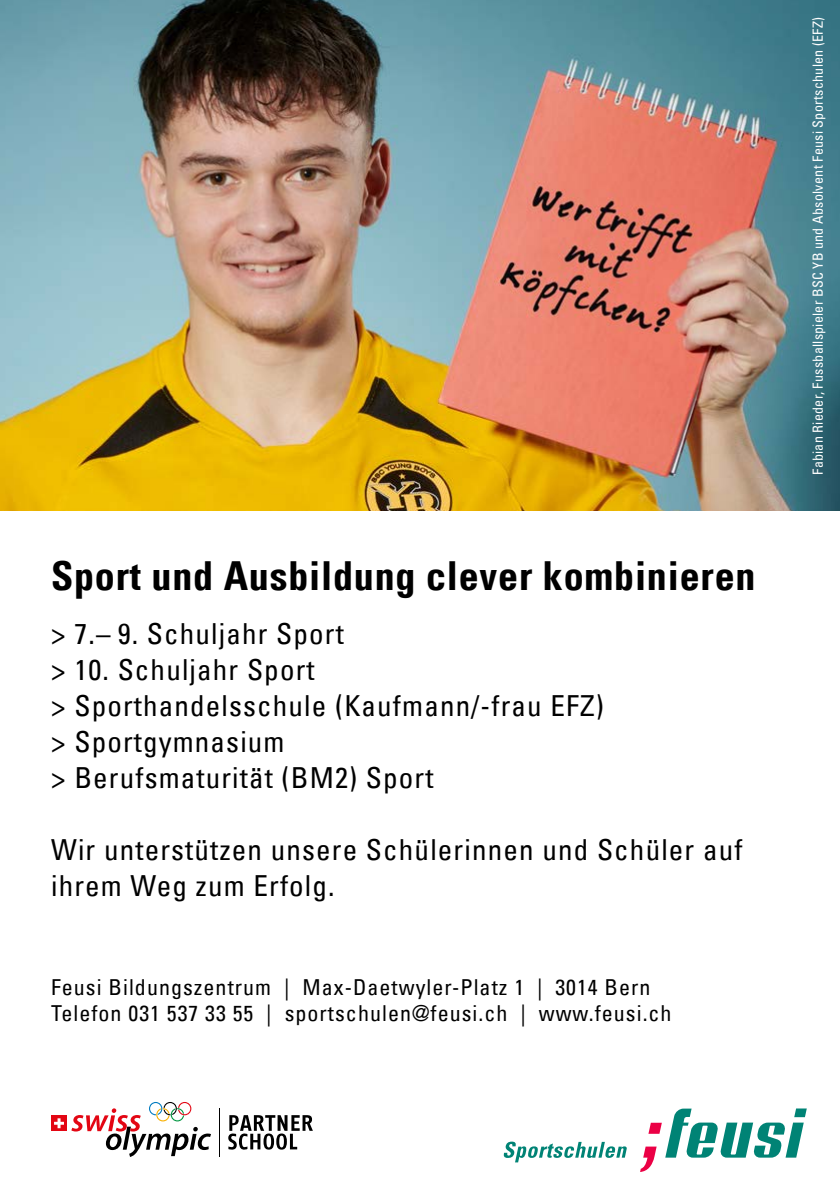
<style>
.page{position:relative;width:840px;height:1191px;background:#fff}
.page>*{position:absolute;margin:0;border:0;box-sizing:border-box;transform-origin:0 0}
.t1{font:700 condensed 40px "Univers LT";letter-spacing:.02em;color:#000}
.t2{font:condensed 29px/36px "Univers LT";letter-spacing:.04em;color:#000}
.t3{font:condensed 22px/26.4px "Univers LT";letter-spacing:.045em;color:#000}
.t4{font:condensed 14px "Univers LT";letter-spacing:.02em;color:#fff}
</style>
<div class="page">
<svg style="left:503px;top:1141px;width:123px;height:21px"></svg>
<svg style="left:640px;top:1108px;width:166px;height:64px"></svg>
<svg style="left:71px;top:1102px;width:140px;height:55px"></svg>
<div style="left:51px;top:1115px;width:16px;height:16px;background:#e30613"></div>
<svg style="left:54px;top:1118px;width:10px;height:10px"></svg>
<svg style="left:228px;top:1115px;width:85px;height:34px"></svg>
<hr style="left:219px;top:1108px;width:1px;height:49px;background:#000">
<img style="left:0;top:0;width:839px;height:510px">
<h1 class="t1" style="left:51px;top:551px;width:705px">Sport und Ausbildung clever kombinieren</h1>
<p class="t2" style="left:51px;top:615px;width:554px">&gt; 7.– 9. Schuljahr Sport<br>&gt; 10. Schuljahr Sport<br>&gt; Sporthandelsschule (Kaufmann/-frau EFZ) &gt; Sportgymnasium<br>&gt; Berufsmaturität (BM2) Sport</p>
<p class="t2" style="left:51px;top:831px;width:692px">Wir unterstützen unsere Schülerinnen und Schüler auf ihrem Weg zum Erfolg.</p>
<p class="t3" style="left:51px;top:973px;width:621px">Feusi Bildungszentrum | Max-Daetwyler-Platz 1 | 3014 Bern<br>Telefon 031 537 33 55 | sportschulen@feusi.ch | www.feusi.ch</p>
<p class="t4" style="left:808px;top:475px;width:459px;rotate:-90deg">Fabian Rieder, Fussballspieler BSC YB und Absolvent Feusi Sportschulen (EFZ)</p>
</div>
